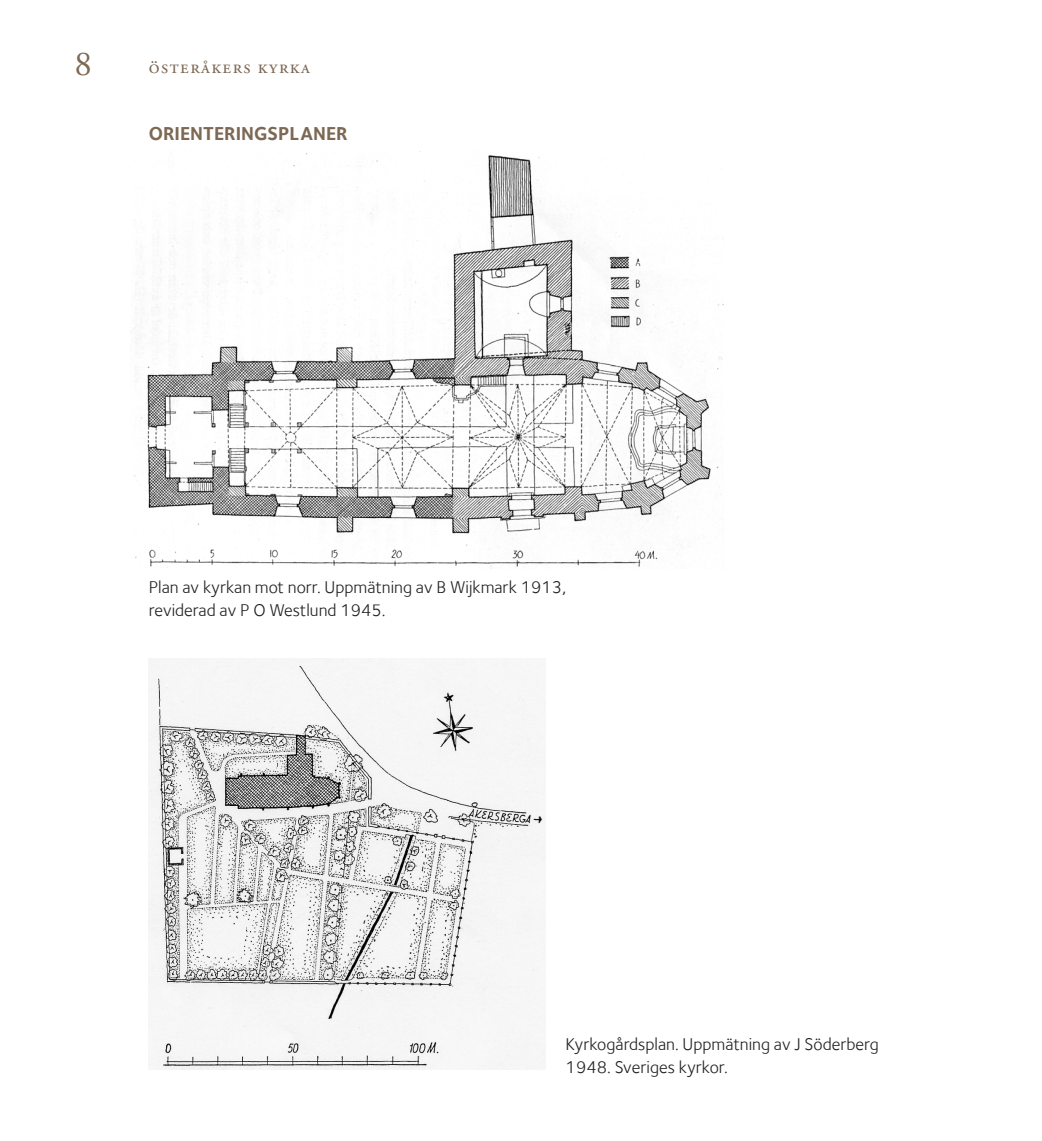
<style>
.page{position:relative;width:1042px;height:1141px;background:#fff}
.page>*{position:absolute;margin:0;border:0;box-sizing:border-box;transform-origin:0 0}
.t1{font:35px "Adobe Garamond Pro";color:#7c6954}
.Rubrik_2_VERSALER_FÄ{font:700 19.25px "Foundry Sterling";color:#7c6954}
.t2{font:19.25px "Adobe Garamond Pro";letter-spacing:.075em;color:#7c6954}
.Bildtext{font:17.5px/22.8px "Foundry Sterling";color:#231f20}
</style>
<div class="page">
<img style="left:133px;top:151px;width:591px;height:418px">
<img style="left:149px;top:659px;width:397px;height:411px">
<h1 class="t1" style="left:74px;top:43px;width:19px">8</h1>
<p class="t2" style="left:149px;top:56px;width:162px">österåkers kyrka</p>
<p class="Rubrik_2_VERSALER_FÄ" style="left:149px;top:122px;width:200px">ORIENTERINGSPLANER</p>
<p class="Bildtext" style="left:149px;top:576px;width:419px">Plan av kyrkan mot norr. Uppmätning av B Wijkmark 1913, reviderad av P O Westlund 1945.</p>
<p class="Bildtext" style="left:566px;top:1033px;width:315px">Kyrkogårdsplan. Uppmätning av J Söderberg<br>1948. Sveriges kyrkor.</p>
</div>
